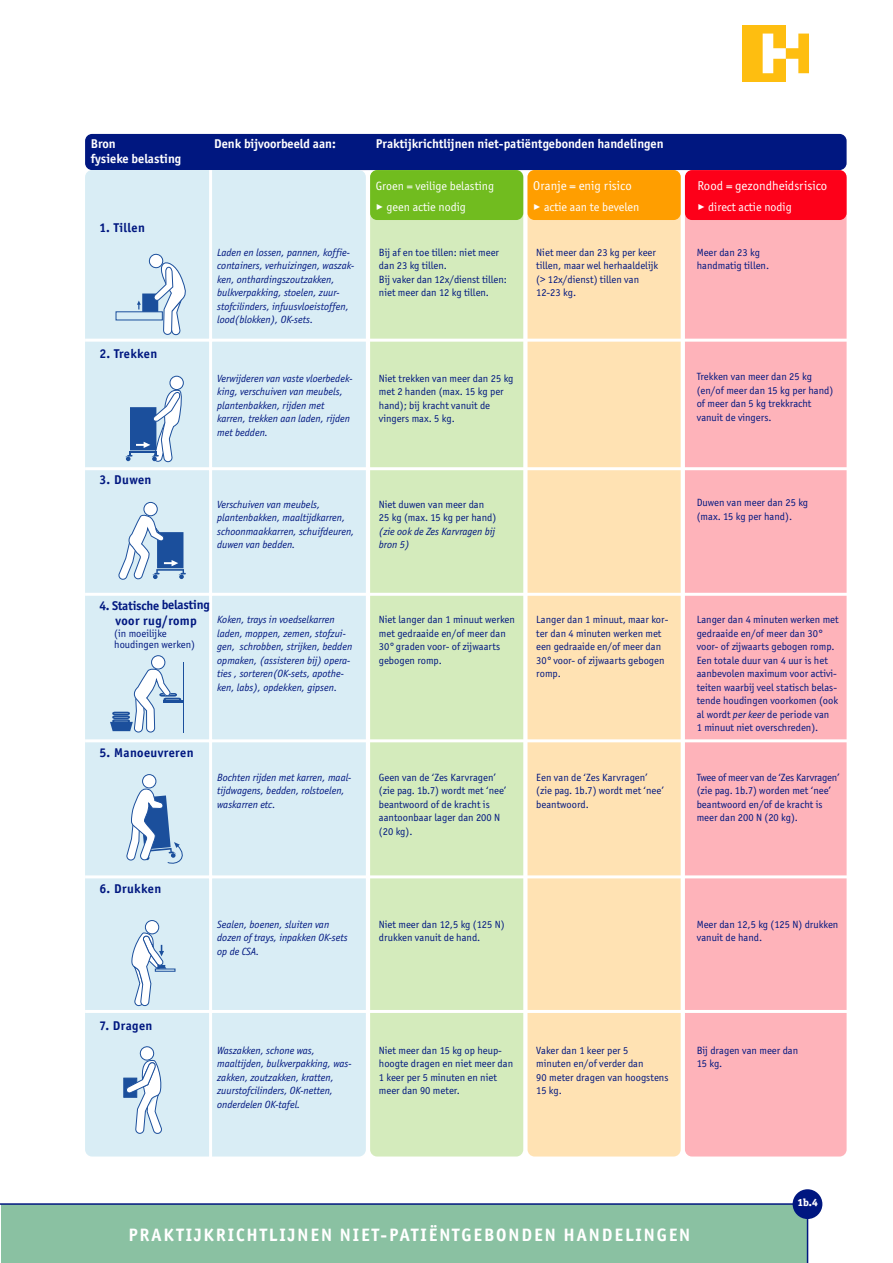
<style>
.page{position:relative;width:893px;height:1263px;background:#fff}
.page>*{position:absolute;margin:0;border:0;box-sizing:border-box;transform-origin:0 0}
.t1{font:700 18px "Officina San ITC";letter-spacing:.105em;color:#fff}
.t2{font:700 12.75px "Officina San ITC";color:#fff}
.t3{font:700 12.75px "Officina San ITC";letter-spacing:.03em;color:#001780}
.t4{font:12.75px "Officina San ITC";color:#fff}
.t5{font:700 12.75px/15.3px "Officina San ITC";letter-spacing:-.015em;color:#001780;text-align:center}
.t6{font:12px "Officina San ITC";color:#fff}
.t7{font:10.5px/13.5px "Officina San ITC";color:#001780}
.t8{font:italic 10.5px/13.5px "Officina San ITC";color:#001780}
.t9{font:800 10.5px "Officina Ser ITC";color:#fff}
.s1{font-family:"FF Dingbests"}
.s2{font-style:italic}
</style>
<div class="page">
<div style="left:1px;top:1203px;width:807px;height:59px;background:#8ac1a2"></div>
<div style="left:792px;top:1189px;width:30px;height:30px;background:#001780;border-radius:50%"></div>
<div style="left:742px;top:25px;width:43px;height:57px;background:#febe10"></div>
<svg style="left:762px;top:34px;width:47px;height:39px"></svg>
<div style="left:685px;top:172px;width:161px;height:985px;background:#feb3ba;border-radius:7px"></div>
<div style="left:527px;top:170px;width:153px;height:987px;background:#ffe2b3;border-radius:7px"></div>
<div style="left:370px;top:170px;width:153px;height:987px;background:#d4ebbc;border-radius:7px"></div>
<div style="left:85px;top:134px;width:761px;height:36px;background:#001780;border-radius:7px"></div>
<div style="left:85px;top:170px;width:281px;height:987px;background:#d9edf5;border-radius:7px"></div>
<hr style="left:85px;top:339px;width:765px;height:3px;background:#fff">
<hr style="left:85px;top:467px;width:765px;height:3px;background:#fff">
<hr style="left:85px;top:593px;width:765px;height:3px;background:#fff">
<hr style="left:85px;top:739px;width:765px;height:3px;background:#fff">
<hr style="left:85px;top:875px;width:765px;height:3px;background:#fff">
<hr style="left:85px;top:1010px;width:765px;height:3px;background:#fff">
<hr style="left:209px;top:170px;width:3px;height:994px;background:#fff">
<div style="left:527px;top:170px;width:153px;height:50px;background:#ff9e00;border-radius:7px"></div>
<div style="left:370px;top:170px;width:153px;height:50px;background:#71bc1f;border-radius:7px"></div>
<div style="left:685px;top:170px;width:161px;height:50px;background:#fd0019;border-radius:7px"></div>
<svg style="left:123px;top:1046px;width:39px;height:88px"></svg>
<div style="left:155px;top:969px;width:20px;height:3px;border:1px solid #1b4f9c"></div>
<div style="left:145px;top:920px;width:14px;height:14px;background:#fff;border:1px solid #1b4f9c;border-radius:50%"></div>
<svg style="left:131px;top:932px;width:35px;height:75px"></svg>
<div style="left:142px;top:774px;width:14px;height:14px;background:#fff;border:1px solid #1b4f9c;border-radius:50%"></div>
<svg style="left:126px;top:786px;width:57px;height:78px"></svg>
<hr style="left:183px;top:662px;width:1px;height:71px;background:#1b4f9c">
<div style="left:151px;top:655px;width:14px;height:15px;background:#fff;border:1px solid #1b4f9c;border-radius:50%"></div>
<svg style="left:110px;top:667px;width:73px;height:66px"></svg>
<div style="left:143px;top:502px;width:15px;height:14px;background:#fff;border:1px solid #1b4f9c;border-radius:50%"></div>
<svg style="left:118px;top:513px;width:68px;height:67px"></svg>
<div style="left:170px;top:376px;width:14px;height:14px;background:#fff;border:1px solid #1b4f9c;border-radius:50%"></div>
<svg style="left:125px;top:387px;width:57px;height:75px"></svg>
<div style="left:116px;top:311px;width:47px;height:9px;border:1px solid #1b4f9c"></div>
<svg style="left:137px;top:253px;width:49px;height:82px"></svg>
<p class="t2" style="left:91px;top:138px;width:26px">Bron</p>
<p class="t2" style="left:214px;top:138px;width:123px">Denk bijvoorbeeld aan:</p>
<p class="t2" style="left:376px;top:138px;width:289px">Praktijkrichtlijnen niet-patiëntgebonden handelingen</p>
<p class="t2" style="left:91px;top:153px;width:92px">fysieke belasting</p>
<p class="t6" style="left:376px;top:181px;width:120px">Groen = veilige belasting</p>
<p class="t4" style="left:533px;top:180px;width:100px">Oranje = enig risico</p>
<p class="t4" style="left:697px;top:180px;width:131px">Rood = gezondheidsrisico</p>
<p class="t6" style="left:376px;top:202px;width:91px"><span class="s1">&gt;</span> geen actie nodig</p>
<p class="t6" style="left:533px;top:202px;width:107px"><span class="s1">&gt;</span> actie aan te bevelen</p>
<p class="t6" style="left:697px;top:202px;width:96px"><span class="s1">&gt;</span> direct actie nodig</p>
<p class="t3" style="left:99px;top:222px;width:47px">1. Tillen</p>
<p class="t3" style="left:99px;top:348px;width:59px">2. Trekken</p>
<p class="t3" style="left:99px;top:474px;width:54px">3. Duwen</p>
<p class="t8" style="left:217px;top:246px;width:139px">Laden en lossen, pannen, koffie&shy;containers, verhuizingen, waszak&shy;ken, onthardingszoutzakken, bulkverpakking, stoelen, zuur&shy;stofcilinders, infuusvloeistoffen, lood(blokken), OK-sets.</p>
<p class="t8" style="left:217px;top:372px;width:137px">Verwijderen van vaste vloerbedek&shy;king, verschuiven van meubels, plantenbakken, rijden met karren, trekken aan laden, rijden met bedden.</p>
<p class="t8" style="left:217px;top:498px;width:139px">Verschuiven van meubels, plantenbakken, maaltijdkarren, schoonmaakkarren, schuifdeuren, duwen van bedden.</p>
<p class="t5" style="left:99px;top:599px;width:112px">4. Statische belasting voor rug/romp</p>
<p class="t8" style="left:217px;top:614px;width:136px">Koken, trays in voedselkarren laden, moppen, zemen, stofzui&shy;gen, schrobben, strijken, bedden opmaken, (assisteren bij) opera&shy;ties , sorteren(OK-sets, apothe&shy;ken, labs), opdekken, gipsen.</p>
<p class="t7" style="left:114px;top:630px;width:82px;line-height:10.5px">(in moeilijke houdingen werken)</p>
<p class="t3" style="left:99px;top:747px;width:96px">5. Manoeuvreren</p>
<p class="t8" style="left:217px;top:771px;width:136px">Bochten rijden met karren, maal&shy;tijdwagens, bedden, rolstoelen, waskarren etc.</p>
<p class="t3" style="left:99px;top:884px;width:63px">6. Drukken</p>
<p class="t8" style="left:217px;top:918px;width:132px">Sealen, boenen, sluiten van dozen of trays, inpakken OK-sets op de CSA.</p>
<p class="t7" style="left:379px;top:246px;width:129px">Bij af en toe tillen: niet meer dan 23 kg tillen.<br>Bij vaker dan 12x/dienst tillen: niet meer dan 12 kg tillen.</p>
<p class="t7" style="left:536px;top:246px;width:123px">Niet meer dan 23 kg per keer tillen, maar wel herhaaldelijk (&gt; 12x/dienst) tillen van<br>12-23 kg.</p>
<p class="t7" style="left:379px;top:372px;width:136px">Niet trekken van meer dan 25 kg met 2 handen (max. 15 kg per hand); bij kracht vanuit de vingers max. 5 kg.</p>
<p class="t7" style="left:379px;top:498px;width:119px">Niet duwen van meer dan<br>25 kg (max. 15 kg per hand)</p>
<p class="t8" style="left:379px;top:525px;width:118px">(zie ook de Zes Karvragen bij bron 5)</p>
<p class="t7" style="left:379px;top:614px;width:137px">Niet langer dan 1 minuut werken met gedraaide en/of meer dan<br>30° graden voor- of zijwaarts gebogen romp.</p>
<p class="t7" style="left:536px;top:614px;width:134px">Langer dan 1 minuut, maar kor&shy;ter dan 4 minuten werken met een gedraaide en/of meer dan<br>30° voor- of zijwaarts gebogen romp.</p>
<p class="t7" style="left:379px;top:771px;width:129px">Geen van de ‘Zes Karvragen’ (zie pag. 1b.7) wordt met ‘nee’ beantwoord of de kracht is aantoonbaar lager dan 200 N (20 kg).</p>
<p class="t7" style="left:536px;top:771px;width:129px">Een van de ‘Zes Karvragen’ (zie pag. 1b.7) wordt met ‘nee’ beantwoord.</p>
<p class="t7" style="left:379px;top:918px;width:127px">Niet meer dan 12,5 kg (125 N) drukken vanuit de hand.</p>
<p class="t3" style="left:99px;top:1020px;width:55px">7. Dragen</p>
<p class="t8" style="left:217px;top:1044px;width:136px">Waszakken, schone was, maaltijden, bulkverpakking, was&shy;zakken, zoutzakken, kratten, zuurstofcilinders, OK-netten, onderdelen OK-tafel.</p>
<p class="t7" style="left:379px;top:1044px;width:136px">Niet meer dan 15 kg op heup&shy;hoogte dragen en niet meer dan<br>1 keer per 5 minuten en niet meer dan 90 meter.</p>
<p class="t7" style="left:536px;top:1044px;width:134px">Vaker dan 1 keer per 5<br>minuten en/of verder dan<br>90 meter dragen van hoogstens<br>15 kg.</p>
<p class="t7" style="left:696px;top:246px;width:74px">Meer dan 23 kg handmatig tillen.</p>
<p class="t7" style="left:696px;top:371px;width:138px">Trekken van meer dan 25 kg (en/of meer dan 15 kg per hand) of meer dan 5 kg trekkracht vanuit de vingers.</p>
<p class="t7" style="left:696px;top:497px;width:113px">Duwen van meer dan 25 kg (max. 15 kg per hand).</p>
<p class="t7" style="left:696px;top:614px;width:143px">Langer dan 4 minuten werken met gedraaide en/of meer dan 30° voor- of zijwaarts gebogen romp.<br>Een totale duur van 4 uur is het aanbevolen maximum voor activi&shy;teiten waarbij veel statisch belas&shy;tende houdingen voorkomen (ook al wordt <span class="s2">per keer</span> de periode van<br>1 minuut niet overschreden).</p>
<p class="t7" style="left:696px;top:771px;width:144px">Twee of meer van de ‘Zes Karvragen’ (zie pag. 1b.7) worden met ‘nee’ beantwoord en/of de kracht is meer dan 200 N (20 kg).</p>
<p class="t7" style="left:696px;top:918px;width:143px">Meer dan 12,5 kg (125 N) drukken vanuit de hand.</p>
<p class="t7" style="left:696px;top:1044px;width:103px">Bij dragen van meer dan<br>15 kg.</p>
<p class="t9" style="left:797px;top:1196px;width:22px">1b.4</p>
<h1 class="t1" style="left:128px;top:1228px;width:563px">PRAKTIJKRICHTLIJNEN NIET-PATIËNTGEBONDEN HANDELINGEN</h1>
</div>
